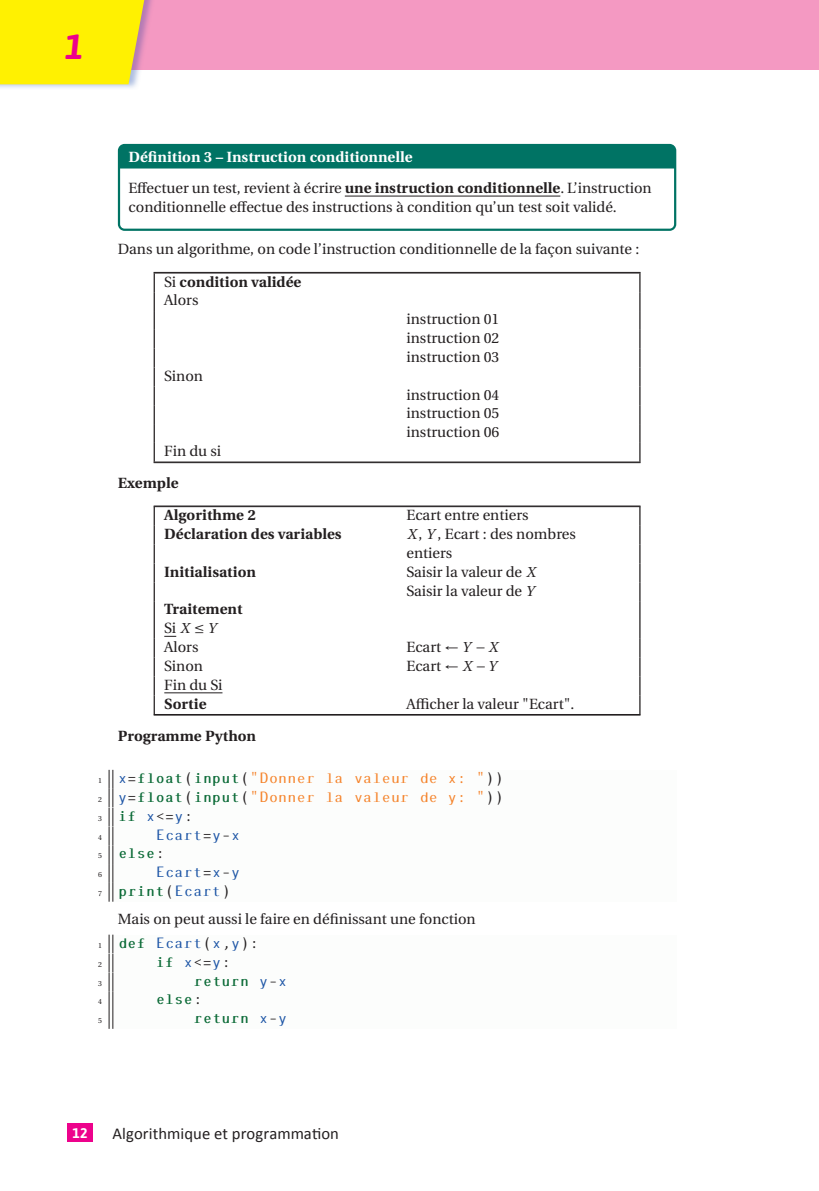
<style>
.page{position:relative;width:819px;height:1191px;background:#fff}
.page>*{position:absolute;margin:0;border:0;box-sizing:border-box;transform-origin:0 0}
.t1{font:italic 700 35px "Asap";color:#ed028c}
.t2{font:16.62px "Calibri";letter-spacing:.005em;color:#231f20}
.t3{font:15.75px/18.9px "Erewhon";color:#231f20}
.t4{font:700 15.75px/18.9px "Erewhon";color:#231f20}
.t5{font:15.75px/18.9px "Tt Kp Regular";letter-spacing:.06em;color:#f5832a;text-align:justify}
.t6{font:15.75px "Tt Kp Medium";letter-spacing:.06em;color:#0a6a36}
.t7{font:15.75px "Tt Kp Regular";letter-spacing:.06em;color:#1e56a6}
.t8{font:15.75px "Tt Kp Regular";color:#231f20}
.t9{font:700 14px "Asap";color:#fff}
.t10{font:7.88px "Erewhon";color:#231f20}
.s1{font-weight:700;color:#fff}
.s2{font-weight:700}
.s3{font-family:"Utopia";font-style:italic;font-size:14.35px}
.s4{font-weight:400}
.s5{font-family:"Utopia";font-weight:400;font-style:italic;font-size:14.35px}
.s6{font-family:"Erewhon";font-size:7.88px;color:#231f20}
.s7{color:#1e56a6}
.s8{color:#231f20}
.s9{font-family:"Tt Kp Medium";color:#0a6a36}
.s10{font-family:"Tt Kp Regular";color:#231f20}
.s11{font-family:"Tt Kp Regular";color:#1e56a6}
</style>
<div class="page">
<div style="left:0;top:0;width:818px;height:69px;background:#f499c2"></div>
<img style="left:149px;top:0;width:5px;height:24px">
<div style="left:118px;top:144px;width:558px;height:87px;background:#007364;border-radius:7px"></div>
<div style="left:120px;top:168px;width:554px;height:61px;background:#fff"></div>
<hr style="left:345px;top:196px;width:215px;height:1px;background:#231f20">
<hr style="left:154px;top:272px;width:486px;height:1px;background:#231f20">
<hr style="left:154px;top:273px;width:486px;height:1px;background:#231f20">
<svg style="left:154px;top:273px;width:1px;height:189px"></svg>
<svg style="left:639px;top:273px;width:1px;height:189px"></svg>
<hr style="left:154px;top:462px;width:486px;height:1px;background:#231f20">
<hr style="left:154px;top:506px;width:486px;height:1px;background:#231f20">
<svg style="left:164px;top:636px;width:12px;height:1px"></svg>
<hr style="left:164px;top:692px;width:58px;height:1px;background:#231f20">
<svg style="left:154px;top:507px;width:1px;height:207px"></svg>
<svg style="left:639px;top:507px;width:1px;height:207px"></svg>
<hr style="left:154px;top:714px;width:486px;height:1px;background:#231f20">
<hr style="left:154px;top:715px;width:486px;height:1px;background:#231f20">
<svg style="left:109px;top:770px;width:4px;height:131px"></svg>
<svg style="left:109px;top:934px;width:4px;height:94px"></svg>
<div style="left:67px;top:1123px;width:26px;height:18px;background:#ed028c"></div>
<svg style="left:0;top:0;width:149px;height:84px;background:#fbea11"></svg>
<h1 class="t1" style="left:64px;top:23px;width:20px">1</h1>
<p class="t3" style="left:128px;top:141px;width:524px;line-height:31.3px"><span class="s1">Définition 3 – Instruction conditionnelle<br></span>Effectuer un test, revient à écrire <span class="s2">une instruction conditionnelle</span>. L’instruction</p>
<p class="t3" style="left:128px;top:197px;width:490px">conditionnelle effectue des instructions à condition qu’un test soit validé.</p>
<p class="t3" style="left:164px;top:233px;width:476px;line-height:32.2px;text-indent:-46px">Dans un algorithme, on code l’instruction conditionnelle de la façon suivante :<br>Si <span class="s2">condition validée</span></p>
<p class="t3" style="left:164px;top:291px;width:36px">Alors</p>
<p class="t3" style="left:406px;top:310px;width:94px;text-align:justify">instruction 01 instruction 02 instruction 03</p>
<p class="t3" style="left:164px;top:366px;width:40px">Sinon</p>
<p class="t3" style="left:406px;top:385px;width:94px;text-align:justify">instruction 04 instruction 05 instruction 06</p>
<p class="t3" style="left:164px;top:442px;width:58px">Fin du si</p>
<p class="t4" style="left:164px;top:466px;width:93px;line-height:32px;text-indent:-46px">Exemple<br>Algorithme 2</p>
<p class="t3" style="left:406px;top:506px;width:123px">Ecart entre entiers</p>
<p class="t4" style="left:164px;top:524px;width:179px">Déclaration des variables</p>
<p class="t3" style="left:406px;top:524px;width:171px"><span class="s3">X</span>, <span class="s3">Y</span> , Ecart : des nombres entiers</p>
<p class="t4" style="left:164px;top:561px;width:93px">Initialisation</p>
<p class="t3" style="left:406px;top:562px;width:130px">Saisir la valeur de <span class="s3">X<br></span>Saisir la valeur de <span class="s3">Y</span></p>
<p class="t4" style="left:164px;top:599px;width:80px">Traitement<br><span class="s4">Si</span><span class="s5">X</span> ≤<span class="s5">Y<br></span><span class="s4">Alors</span></p>
<p class="t3" style="left:406px;top:637px;width:93px">Ecart ←<span class="s3">Y</span> −<span class="s3">X</span></p>
<p class="t3" style="left:164px;top:656px;width:40px">Sinon</p>
<p class="t3" style="left:406px;top:656px;width:91px">Ecart ← <span class="s3">X</span> −<span class="s3">Y</span></p>
<p class="t3" style="left:164px;top:675px;width:60px">Fin du Si</p>
<p class="t4" style="left:164px;top:693px;width:44px">Sortie</p>
<p class="t3" style="left:406px;top:694px;width:169px">Afficher la valeur "Ecart".</p>
<p class="t4" style="left:118px;top:725px;width:140px">Programme Python</p>
<p class="t5" style="left:98px;top:768px;width:407px"><span class="s6">1</span> <span class="s7">x</span><span class="s8">=</span><span class="s9">float</span><span class="s8">(</span><span class="s9">input</span><span class="s8">(</span>"Donner la valeur de x: "<span class="s8">))<br></span><span class="s6">2</span> <span class="s7">y</span><span class="s8">=</span><span class="s9">float</span><span class="s8">(</span><span class="s9">input</span><span class="s8">(</span>"Donner la valeur de y: "<span class="s8">))<br></span><span class="s6">3</span> <span class="s9">if</span> <span class="s7">x</span><span class="s8">&lt;=</span><span class="s7">y</span><span class="s8">:</span></p>
<p class="t10" style="left:98px;top:831px;width:5px">4</p>
<p class="t7" style="left:156px;top:825px;width:85px">Ecart<span class="s8">=</span>y<span class="s8">-</span>x</p>
<p class="t6" style="left:98px;top:843px;width:68px"><span class="s6">5</span> else<span class="s10">:</span></p>
<p class="t10" style="left:98px;top:869px;width:5px">6</p>
<p class="t7" style="left:156px;top:863px;width:85px">Ecart<span class="s8">=</span>x<span class="s8">-</span>y</p>
<p class="t6" style="left:98px;top:881px;width:134px"><span class="s6">7</span> print<span class="s10">(</span><span class="s11">Ecart</span><span class="s10">)</span></p>
<p class="t3" style="left:118px;top:910px;width:359px">Mais on peut aussi le faire en définissant une fonction</p>
<p class="t7" style="left:98px;top:933px;width:162px"><span class="s6">1</span> <span class="s9">def</span> Ecart<span class="s8">(</span>x<span class="s8">,</span>y<span class="s8">):</span></p>
<p class="t10" style="left:98px;top:958px;width:5px">2</p>
<p class="t8" style="left:156px;top:952px;width:76px"><span class="s9">if</span> <span class="s7">x</span>&lt;=<span class="s7">y</span>:</p>
<p class="t10" style="left:98px;top:977px;width:5px">3</p>
<p class="t6" style="left:194px;top:971px;width:94px">return <span class="s11">y</span><span class="s10">-</span><span class="s11">x</span></p>
<p class="t10" style="left:98px;top:996px;width:5px">4</p>
<p class="t6" style="left:156px;top:989px;width:47px">else<span class="s10">:</span></p>
<p class="t10" style="left:98px;top:1015px;width:5px">5</p>
<p class="t6" style="left:194px;top:1008px;width:94px">return <span class="s11">x</span><span class="s10">-</span><span class="s11">y</span></p>
<p class="t9" style="left:72px;top:1123px;width:17px">12</p>
<p class="t2" style="left:112px;top:1123px;width:228px">Algorithmique et programmation</p>
</div>
